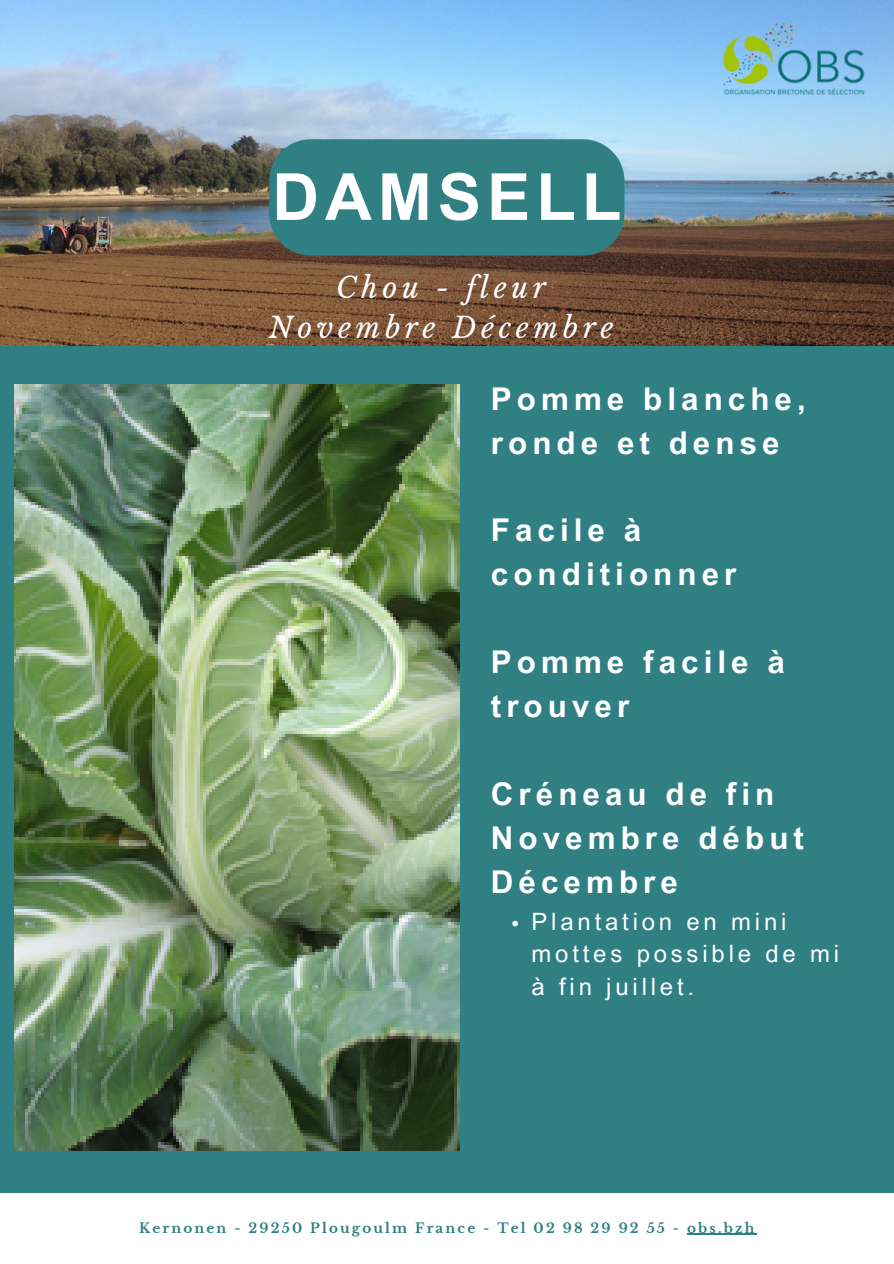
<style>
.page{position:relative;width:894px;height:1264px;background:#fff}
.page>*{position:absolute;margin:0;border:0;box-sizing:border-box;transform-origin:0 0}
.t1{font:700 64.95px "Arial MT Pro";letter-spacing:.09em;color:#fff}
.t2{font:700 31.35px/43.8px "Arial MT Pro";letter-spacing:.16em;color:#fff}
.t3{font:italic 28.5px/39.3px "Libre Baskerville";letter-spacing:.16em;color:#fff;text-align:center}
.t4{font:23.85px/32.7px "Arial MT Pro";letter-spacing:.16em;color:#fff}
.t5{font:700 13.5px "Libre Baskerville";letter-spacing:.16em;color:#2f7f83}
</style>
<div class="page">
<div style="left:0;top:0;width:893px;height:1263px;background:#2f7f83"></div>
<img style="left:0;top:0;width:893px;height:346px">
<div style="left:0;top:1193px;width:893px;height:70px;background:#fff"></div>
<hr style="left:687px;top:1233px;width:69px;height:1px;background:#2f7f83">
<svg style="left:269px;top:139px;width:355px;height:116px"></svg>
<img style="left:718px;top:18px;width:150px;height:83px">
<img style="left:14px;top:385px;width:445px;height:765px">
<svg style="left:512px;top:920px;width:6px;height:6px"></svg>
<h2 class="t1" style="left:272px;top:173px;width:350px">DAMSELL</h2>
<h3 class="t3" style="left:269px;top:269px;width:346px">Chou - fleur<br>Novembre Décembre</h3>
<h2 class="t2" style="left:491px;top:381px;width:316px">Pomme blanche, ronde et dense</h2>
<h2 class="t2" style="left:491px;top:512px;width:247px">Facile à conditionner</h2>
<h2 class="t2" style="left:491px;top:644px;width:295px">Pomme facile à trouver</h2>
<p class="t2" style="left:491px;top:775px;width:314px">Créneau de fin<br>Novembre début<br>Décembre</p>
<p class="t4" style="left:531px;top:908px;width:309px">Plantation en mini mottes possible de mi à fin juillet.</p>
<p class="t5" style="left:139px;top:1219px;width:616px">Kernonen - 29250 Plougoulm France - Tel 02 98 29 92 55 - obs.bzh</p>
</div>
